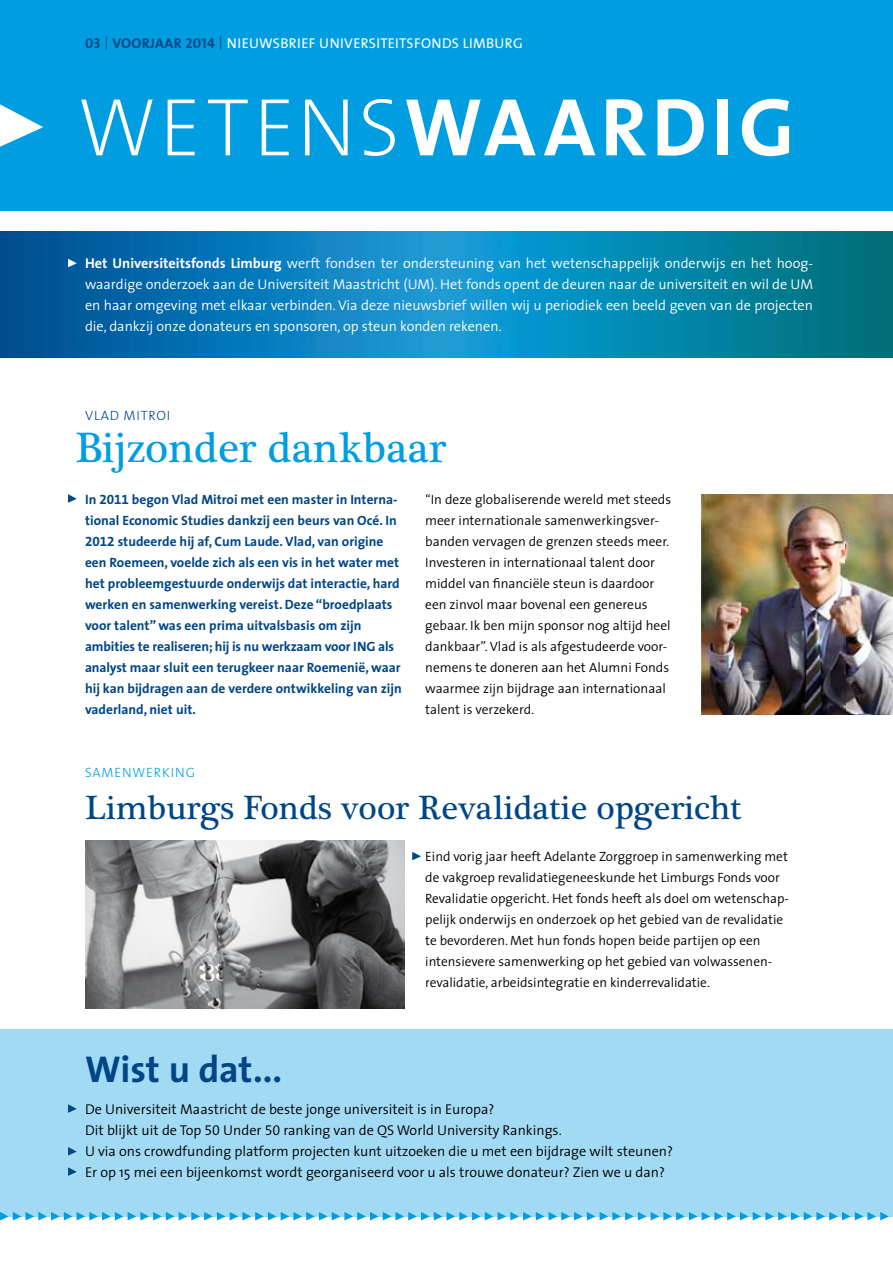
<style>
.page{position:relative;width:893px;height:1263px;background:#fff}
.page>*{position:absolute;margin:0;border:0;box-sizing:border-box;transform-origin:0 0}
.t1{font:700 82.5px "The Sans";letter-spacing:.06em;color:#fff}
.t2{font:43.5px "Plantagenet Cherokee";color:#009ee0}
.t3{font:700 37.5px "The Sans";color:#004687}
.t4{font:34.5px "Plantagenet Cherokee";color:#004687}
.t5{font:300 14.25px/21px "The Sans";color:#fff;text-align:justify}
.t6{font:300 14.25px/21px "The Sans";color:#000}
.t7{font:14.25px "The Sans";letter-spacing:.02em;color:#fff}
.t8{font:300 13.5px/21px "The Sans";color:#000}
.t9{font:700 13.5px/21px "The Sans";color:#004687}
.t10{font:300 13.5px "The Sans";letter-spacing:.06em;color:#009ee0}
.t11{font:300 13.5px "The Sans";letter-spacing:.06em;color:#004687}
.s1{font-family:"The Sans Bold Caps";color:#004687}
.s2{font-family:"Plantagenet Cherokee";color:#004687}
.s3{font-weight:700;color:#004687}
.s4{font-weight:200}
.s5{font-weight:700}
.s6{font-family:"The Sans Bold Expert";font-weight:400}
.s7{font-family:"The Sans Semi Light Expert";font-weight:400}
</style>
<div class="page">
<div style="left:0;top:1029px;width:893px;height:187px;background:#a2daf4"></div>
<svg style="left:68px;top:1104px;width:9px;height:9px"></svg>
<svg style="left:68px;top:1147px;width:9px;height:8px"></svg>
<svg style="left:68px;top:1167px;width:9px;height:9px"></svg>
<svg style="left:0;top:1212px;width:889px;height:8px"></svg>
<div style="left:0;top:0;width:893px;height:210px;background:#009ee0"></div>
<img style="left:0;top:231px;width:893px;height:126px">
<svg style="left:0;top:104px;width:43px;height:43px"></svg>
<svg style="left:68px;top:259px;width:9px;height:8px"></svg>
<svg style="left:68px;top:494px;width:9px;height:9px"></svg>
<img style="left:702px;top:494px;width:191px;height:220px">
<svg style="left:412px;top:852px;width:9px;height:8px"></svg>
<img style="left:85px;top:840px;width:319px;height:168px">
<p class="t7" style="left:85px;top:31px;width:439px"><span class="s1">03</span> <span class="s2">|</span> <span class="s3">VOORJAAR</span> <span class="s1">2014</span> <span class="s2">|</span> NIEUWSBRIEF UNIVERSITEITSFONDS LIMBURG</p>
<h1 class="t1" style="left:78px;top:58px;width:718px"><span class="s4">WETENS</span>WAARDIG</h1>
<p class="t5" style="left:85px;top:252px;width:730px"><span class="s5">Het Universiteitsfonds Limburg</span> werft fondsen ter ondersteuning van het wetenschappelijk onderwijs en het hoog&shy;waardige onderzoek aan de Universiteit Maastricht (UM). Het fonds opent de deuren naar de universiteit en wil de UM en haar omgeving met elkaar verbinden. Via deze nieuwsbrief willen wij u periodiek een beeld geven van de projecten die, dankzij onze donateurs en sponsoren, op steun konden rekenen.</p>
<p class="t11" style="left:85px;top:404px;width:87px">VLAD MITROI</p>
<h2 class="t2" style="left:75px;top:422px;width:372px">Bijzonder dankbaar</h2>
<p class="t9" style="left:85px;top:488px;width:318px">In <span class="s6">2011</span> begon Vlad Mitroi met een master in Interna&shy;tional Economic Studies dankzij een beurs van Océ. In <span class="s6">2012</span> studeerde hij af, Cum Laude. Vlad, van origine een Roemeen, voelde zich als een vis in het water met het probleemgestuurde onderwijs dat interactie, hard werken en samenwerking vereist. Deze “broedplaats voor talent” was een prima uitvalsbasis om zijn ambities te realiseren; hij is nu werkzaam voor ING als analyst maar sluit een terugkeer naar Roemenië, waar hij kan bijdragen aan de verdere ontwikkeling van zijn vaderland, niet uit.</p>
<p class="t8" style="left:425px;top:489px;width:248px">“In deze globaliserende wereld met steeds meer internationale samenwerkingsver&shy;banden vervagen de grenzen steeds meer.<br>Investeren in internationaal talent door middel van financiële steun is daardoor een zinvol maar bovenal een genereus gebaar. Ik ben mijn sponsor nog altijd heel dankbaar”. Vlad is als afgestudeerde voor&shy;nemens te doneren aan het Alumni Fonds waarmee zijn bijdrage aan internationaal talent is verzekerd.</p>
<p class="t10" style="left:85px;top:761px;width:111px">SAMENWERKING</p>
<h3 class="t4" style="left:85px;top:787px;width:658px">Limburgs Fonds voor Revalidatie opgericht</h3>
<p class="t8" style="left:425px;top:846px;width:365px">Eind vorig jaar heeft Adelante Zorggroep in samenwerking met de vakgroep revalidatiegeneeskunde het Limburgs Fonds voor Revalidatie opgericht. Het fonds heeft als doel om wetenschap&shy;pelijk onderwijs en onderzoek op het gebied van de revalidatie te bevorderen. Met hun fonds hopen beide partijen op een intensievere samenwerking op het gebied van volwassenen&shy;revalidatie, arbeidsintegratie en kinderrevalidatie.</p>
<h3 class="t3" style="left:85px;top:1037px;width:199px">Wist u dat...</h3>
<p class="t6" style="left:85px;top:1098px;width:590px">De Universiteit Maastricht de beste jonge universiteit is in Europa?<br>Dit blijkt uit de Top <span class="s7">50</span> Under <span class="s7">50</span> ranking van de QS World University Rankings.<br>U via ons crowdfunding platform projecten kunt uitzoeken die u met een bijdrage wilt steunen?<br>Er op 15 mei een bijeenkomst wordt georganiseerd voor u als trouwe donateur? Zien we u dan?</p>
</div>
